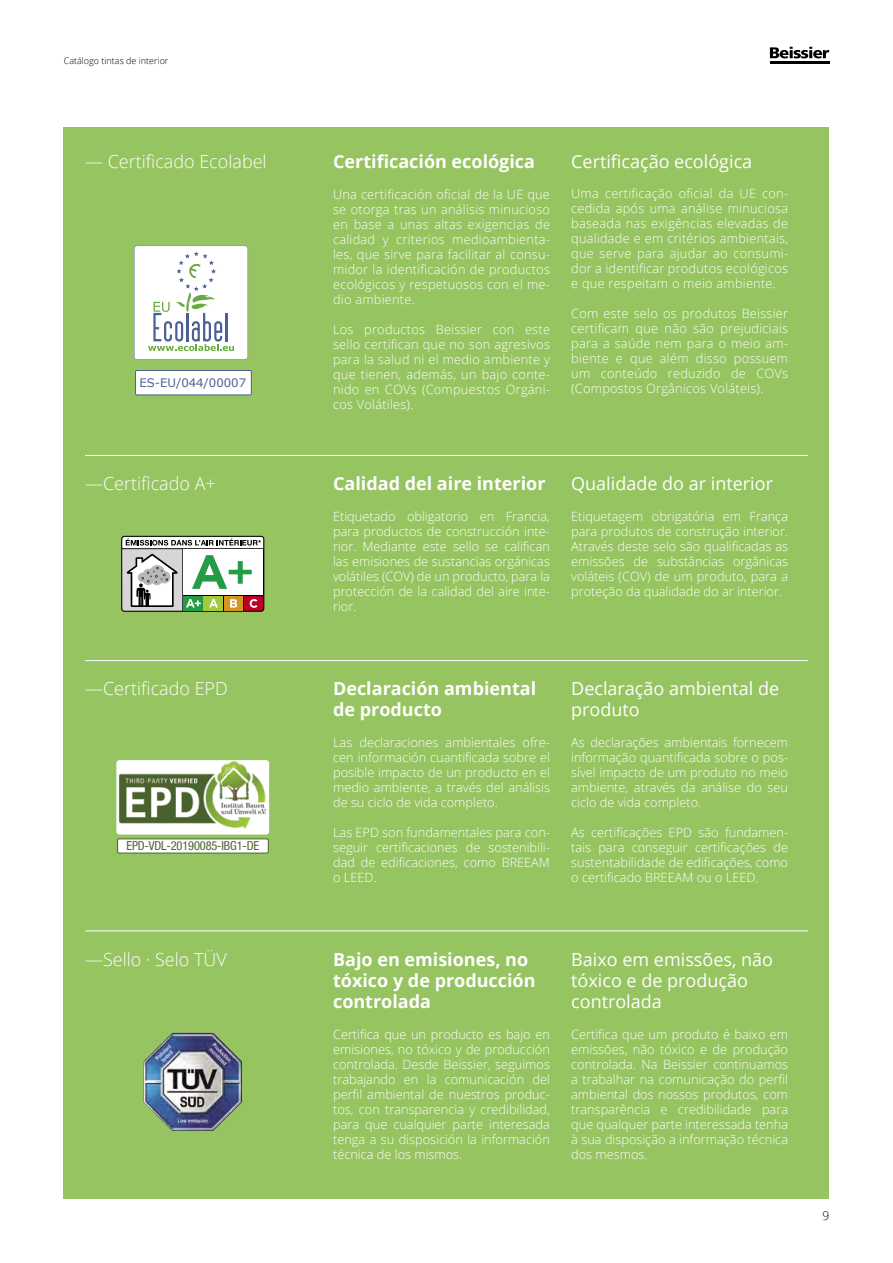
<style>
.page{position:relative;width:893px;height:1263px;background:#fff}
.page>*{position:absolute;margin:0;border:0;box-sizing:border-box;transform-origin:0 0}
.t1{font:700 18px/21px "Open Sans";color:#fff}
.t2{font:18px/21px "Open Sans";color:#fff}
.t3{font:300 18px "Open Sans";color:#fff}
.t4{font:300 12.75px/15px "Open Sans";color:#fff;text-align:justify}
.t5{font:condensed 12.3px "Helvetica Neue LT Com";letter-spacing:-.01em;color:#49622d}
.t6{font:300 12px "Open Sans";color:#000}
.t7{font:11.7px "Verdana";color:#4d6093}
.t8{font:300 9px "Open Sans";color:#000}
</style>
<div class="page">
<div style="left:64px;top:128px;width:765px;height:1071px;background:#96c460"></div>
<svg style="left:121px;top:536px;width:143px;height:76px;background:#b7beb0"></svg>
<div style="left:116px;top:760px;width:153px;height:74px;background:#fff;border-radius:3px"></div>
<img style="left:119px;top:760px;width:148px;height:69px">
<div style="left:118px;top:839px;width:150px;height:14px;background:#fff;border-radius:2px"></div>
<div style="left:117px;top:839px;width:152px;height:14px;border:1px solid #49622d;border-radius:2px"></div>
<svg style="left:134px;top:246px;width:114px;height:114px;background:#e9eded"></svg>
<div style="left:136px;top:370px;width:115px;height:25px;background:#fff"></div>
<div style="left:135px;top:370px;width:117px;height:25px;border:1px solid #4d6093"></div>
<hr style="left:85px;top:455px;width:723px;height:1px;background:#fff">
<hr style="left:85px;top:660px;width:723px;height:1px;background:#fff">
<hr style="left:85px;top:930px;width:723px;height:1px;background:#fff">
<img style="left:143px;top:1032px;width:99px;height:99px">
<svg style="left:770px;top:47px;width:59px;height:11px"></svg>
<hr style="left:770px;top:61px;width:59px;height:3px;background:#000">
<p class="t8" style="left:64px;top:54px;width:106px">Catálogo tintas de interior</p>
<h1 class="t3" style="left:85px;top:149px;width:183px">— Certificado Ecolabel</h1>
<p class="t7" style="left:139px;top:375px;width:108px">ES-EU/044/00007</p>
<h1 class="t3" style="left:85px;top:471px;width:132px">—Certificado A+</h1>
<h1 class="t3" style="left:85px;top:676px;width:144px">—Certificado EPD</h1>
<p class="t5" style="left:126px;top:839px;width:134px">EPD-VDL-20190085-IBG1-DE</p>
<h1 class="t3" style="left:85px;top:947px;width:143px">—Sello · Selo TÜV</h1>
<h1 class="t1" style="left:333px;top:150px;width:203px">Certificación ecológica</h1>
<h1 class="t2" style="left:571px;top:150px;width:183px">Certificação ecológica</h1>
<p class="t4" style="left:333px;top:186px;width:218px">Una certificación oficial de la UE que se otorga tras un análisis minucioso en base a unas altas exigencias de calidad y criterios medioambienta&shy;les, que sirve para facilitar al consu&shy;midor la identificación de productos ecológicos y respetuosos con el me&shy;dio ambiente.</p>
<p class="t4" style="left:333px;top:321px;width:218px">Los productos Beissier con este sello certifican que no son agresivos para la salud ni el medio ambiente y que tienen, además, un bajo conte&shy;nido en COVs (Compuestos Orgáni&shy;cos Volátiles).</p>
<p class="t4" style="left:571px;top:186px;width:218px">Uma certificação oficial da UE con&shy;cedida após uma análise minuciosa baseada nas exigências elevadas de qualidade e em critérios ambientais, que serve para ajudar ao consumi&shy;dor a identificar produtos ecológicos e que respeitam o meio ambiente.</p>
<p class="t4" style="left:571px;top:306px;width:218px">Com este selo os produtos Beissier certificam que não são prejudiciais para a saúde nem para o meio am&shy;biente e que além disso possuem um conteúdo reduzido de COVs (Compostos Orgânicos Voláteis).</p>
<h1 class="t1" style="left:333px;top:473px;width:214px">Calidad del aire interior</h1>
<h1 class="t2" style="left:571px;top:473px;width:203px">Qualidade do ar interior</h1>
<p class="t4" style="left:333px;top:508px;width:218px">Etiquetado obligatorio en Francia, para productos de construcción inte&shy;rior. Mediante este sello se califican las emisiones de sustancias orgánicas volátiles (COV) de un producto, para la protección de la calidad del aire inte&shy;rior.</p>
<p class="t4" style="left:571px;top:508px;width:218px">Etiquetagem obrigatória em França para produtos de construção interior.<br>Através deste selo são qualificadas as emissões de substâncias orgânicas voláteis (COV) de um produto, para a proteção da qualidade do ar interior.</p>
<h1 class="t1" style="left:333px;top:678px;width:205px">Declaración ambiental de producto</h1>
<h1 class="t2" style="left:571px;top:678px;width:210px">Declaração ambiental de produto</h1>
<p class="t4" style="left:333px;top:734px;width:218px">Las declaraciones ambientales ofre&shy;cen información cuantificada sobre el posible impacto de un producto en el medio ambiente, a través del análisis de su ciclo de vida completo.</p>
<p class="t4" style="left:333px;top:824px;width:218px">Las EPD son fundamentales para con&shy;seguir certificaciones de sostenibili&shy;dad de edificaciones, como BREEAM o LEED.</p>
<p class="t4" style="left:571px;top:734px;width:218px">As declarações ambientais fornecem informação quantificada sobre o pos&shy;sível impacto de um produto no meio ambiente, através da análise do seu ciclo de vida completo.</p>
<p class="t4" style="left:571px;top:824px;width:218px">As certificações EPD são fundamen&shy;tais para conseguir certificações de sustentabilidade de edificações, como o certificado BREEAM ou o LEED.</p>
<h1 class="t1" style="left:333px;top:949px;width:204px">Bajo en emisiones, no tóxico y de producción controlada</h1>
<h1 class="t2" style="left:571px;top:949px;width:203px">Baixo em emissões, não tóxico e de produção controlada</h1>
<p class="t4" style="left:333px;top:1027px;width:218px">Certifica que un producto es bajo en emisiones, no tóxico y de producción controlada. Desde Beissier, seguimos trabajando en la comunicación del perfil ambiental de nuestros produc&shy;tos, con transparencia y credibilidad, para que cualquier parte interesada tenga a su disposición la información técnica de los mismos.</p>
<p class="t4" style="left:571px;top:1027px;width:218px">Certifica que um produto é baixo em emissões, não tóxico e de produção controlada. Na Beissier continuamos a trabalhar na comunicação do perfil ambiental dos nossos produtos, com transparência e credibilidade para que qualquer parte interessada tenha à sua disposição a informação técnica dos mesmos.</p>
<p class="t6" style="left:822px;top:1208px;width:8px">9</p>
</div>
